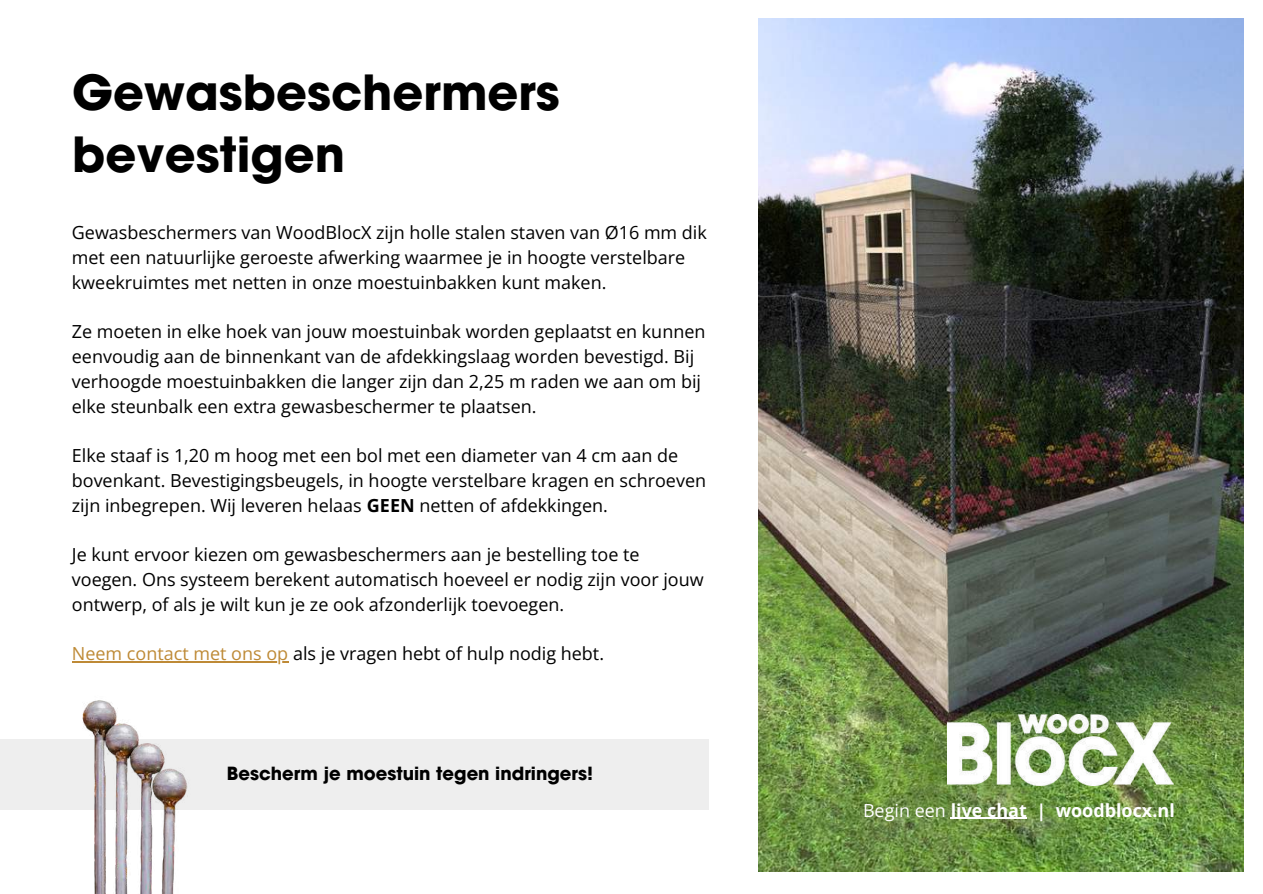
<style>
.page{position:relative;width:1263px;height:894px;background:#fff}
.page>*{position:absolute;margin:0;border:0;box-sizing:border-box;transform-origin:0 0}
.t1{font:700 48px/61.8px "Avant Garde";color:#000}
.t2{font:18px/24.8px "Open Sans";color:#000}
.t3{font:700 18px "Avant Garde";color:#000}
.t4{font:700 18px "Open Sans";color:#fff}
.s1{font-weight:700}
.s2{color:#be8a36}
.s3{font-weight:400}
</style>
<div class="page">
<div style="left:0;top:739px;width:709px;height:70px;background:#eee"></div>
<img style="left:759px;top:18px;width:485px;height:853px">
<img style="left:947px;top:714px;width:226px;height:71px">
<img style="left:76px;top:700px;width:118px;height:193px">
<hr style="left:72px;top:661px;width:216px;height:1px;background:#be8a36">
<hr style="left:951px;top:817px;width:76px;height:1px;background:#fff">
<h1 class="t1" style="left:72px;top:61px;width:489px">Gewasbeschermers bevestigen</h1>
<p class="t2" style="left:72px;top:220px;width:637px">Gewasbeschermers van WoodBlocX zijn holle stalen staven van Ø16 mm dik met een natuurlijke geroeste afwerking waarmee je in hoogte verstelbare kweekruimtes met netten in onze moestuinbakken kunt maken.</p>
<p class="t2" style="left:72px;top:319px;width:635px">Ze moeten in elke hoek van jouw moestuinbak worden geplaatst en kunnen eenvoudig aan de binnenkant van de afdekkingslaag worden bevestigd. Bij verhoogde moestuinbakken die langer zijn dan 2,25 m raden we aan om bij elke steunbalk een extra gewasbeschermer te plaatsen.</p>
<p class="t2" style="left:72px;top:442px;width:636px">Elke staaf is 1,20 m hoog met een bol met een diameter van 4 cm aan de bovenkant. Bevestigingsbeugels, in hoogte verstelbare kragen en schroeven zijn inbegrepen. Wij leveren helaas <span class="s1">GEEN</span> netten of afdekkingen.</p>
<p class="t2" style="left:72px;top:541px;width:633px">Je kunt ervoor kiezen om gewasbeschermers aan je bestelling toe te voegen. Ons systeem berekent automatisch hoeveel er nodig zijn voor jouw ontwerp, of als je wilt kun je ze ook afzonderlijk toevoegen.</p>
<p class="t2" style="left:72px;top:640px;width:534px"><span class="s2">Neem contact met ons op</span> als je vragen hebt of hulp nodig hebt.</p>
<p class="t3" style="left:227px;top:761px;width:368px">Bescherm je moestuin tegen indringers!</p>
<p class="t4" style="left:863px;top:797px;width:313px"><span class="s3">Begin een</span> live chat | woodblocx.nl</p>
</div>
